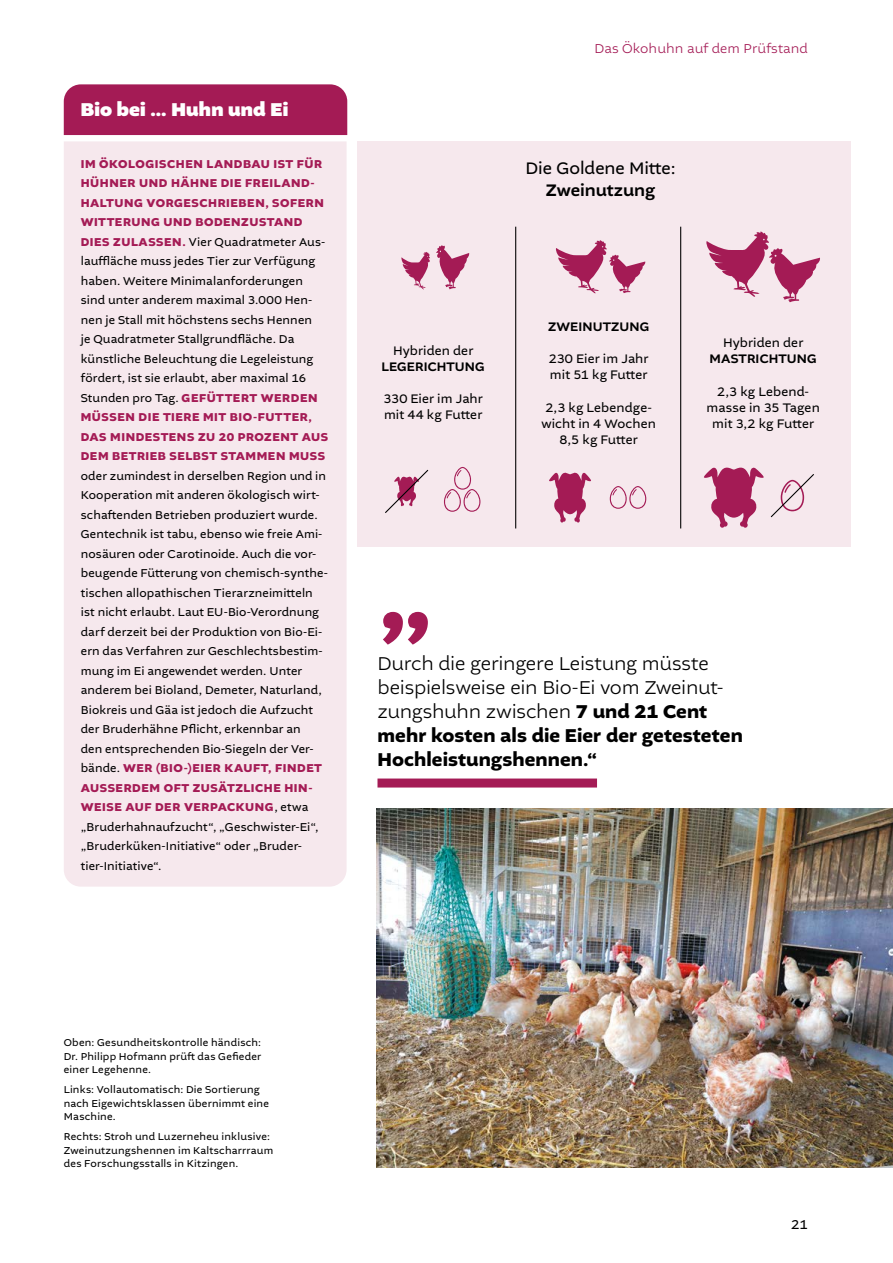
<style>
.page{position:relative;width:893px;height:1263px;background:#fff}
.page>*{position:absolute;margin:0;border:0;box-sizing:border-box;transform-origin:0 0}
.t1{font:700 109.5px "Altivo";color:#a41b55}
.t2{font:300 19.5px/24px "Altivo";letter-spacing:-.01em;color:#000}
.Standards_Infobox-Kopf_13_13{font:900 19.5px "Altivo";letter-spacing:.01em;color:#fff}
.t3{font:17.55px/21.9px "Altivo";letter-spacing:-.005em;color:#000;text-align:center}
.t4{font:300 13.5px "Altivo";letter-spacing:.01em;color:#a41b55}
.t5{font:13.5px "Altivo";color:#000}
.t6{font:13.05px/16.2px "Altivo";letter-spacing:.01em;color:#000}
.t7{font:500 13.05px/16.2px "Altivo";letter-spacing:.01em;color:#000;text-align:center}
.Standards_Infobox_8_13{font:12px/19.5px "Altivo";letter-spacing:.015em;color:#000}
.t8{font:10.5px/13.5px "Altivo";letter-spacing:.02em;color:#000}
.s1{font-weight:700;color:#a41b55}
.s2{font-weight:500}
.s3{font-weight:400}
.s4{font-weight:700}
</style>
<div class="page">
<div style="left:64px;top:84px;width:283px;height:51px;background:#a41b55"></div>
<div style="left:64px;top:141px;width:283px;height:746px;background:#f6e8ed"></div>
<div style="left:377px;top:778px;width:220px;height:9px;background:#a41b55"></div>
<div style="left:357px;top:141px;width:493px;height:405px;background:#f6e8ed"></div>
<svg style="left:436px;top:245px;width:33px;height:44px"></svg>
<svg style="left:401px;top:252px;width:29px;height:38px"></svg>
<svg style="left:555px;top:240px;width:91px;height:54px"></svg>
<svg style="left:706px;top:231px;width:114px;height:71px"></svg>
<svg style="left:549px;top:472px;width:42px;height:51px"></svg>
<svg style="left:385px;top:469px;width:44px;height:44px"></svg>
<svg style="left:704px;top:467px;width:60px;height:61px"></svg>
<svg style="left:610px;top:486px;width:36px;height:23px"></svg>
<svg style="left:444px;top:467px;width:36px;height:45px"></svg>
<svg style="left:770px;top:474px;width:44px;height:44px"></svg>
<hr style="left:515px;top:227px;width:1px;height:301px;background:#000">
<hr style="left:680px;top:227px;width:1px;height:301px;background:#000">
<img style="left:376px;top:809px;width:517px;height:358px">
<p class="Standards_Infobox-Kopf_13_13" style="left:81px;top:97px;width:209px">Bio bei ... Huhn und Ei</p>
<p class="Standards_Infobox_8_13" style="left:81px;top:154px;width:249px"><span class="s1">IM ÖKOLOGISCHEN LANDBAU IST FÜR HÜHNER UND HÄHNE DIE FREILAND-HALTUNG VORGESCHRIEBEN, SOFERN WITTERUNG UND BODENZUSTAND DIES ZULASSEN.</span> Vier Quadratmeter Aus&shy;lauffläche muss jedes Tier zur Verfügung haben. Weitere Minimalanforderungen sind unter anderem maximal 3.000 Hen&shy;nen je Stall mit höchstens sechs Hennen<br>je Quadratmeter Stallgrundfläche. Da künstliche Beleuchtung die Legeleistung fördert, ist sie erlaubt, aber maximal 16<br>Stunden pro Tag. <span class="s1">GEFÜTTERT WERDEN MÜSSEN DIE TIERE MIT BIO-FUTTER, DAS MINDESTENS ZU 20 PROZENT AUS DEM BETRIEB SELBST STAMMEN MUSS </span>oder zumindest in derselben Region und in Kooperation mit anderen ökologisch wirt&shy;schaftenden Betrieben produziert wurde.<br>Gentechnik ist tabu, ebenso wie freie Ami&shy;nosäuren oder Carotinoide. Auch die vor&shy;beugende Fütterung von chemisch-synthe&shy;tischen allopathischen Tierarzneimitteln ist nicht erlaubt. Laut EU-Bio-Verordnung darf derzeit bei der Produktion von Bio-Ei&shy;ern das Verfahren zur Geschlechtsbestim&shy;mung im Ei angewendet werden. Unter anderem bei Bioland, Demeter, Naturland, Biokreis und Gäa ist jedoch die Aufzucht der Bruderhähne Pflicht, erkennbar an<br>den entsprechenden Bio-Siegeln der Ver&shy;bände. <span class="s1">WER (BIO-)EIER KAUFT, FINDET AUSSERDEM OFT ZUSÄTZLICHE HIN-WEISE AUF DER VERPACKUNG</span>, etwa „Bruderhahnaufzucht“, „Geschwister-Ei“, „Bruderküken-Initiative“ oder „Bruder&shy;tier-Initiative“.</p>
<p class="t4" style="left:594px;top:39px;width:215px">Das Ökohuhn auf dem Prüfstand</p>
<p class="t3" style="left:526px;top:158px;width:151px">Die Goldene Mitte:<br><span class="s2">Zweinutzung</span></p>
<p class="t7" style="left:382px;top:342px;width:105px"><span class="s3">Hybriden der<br></span>LEGERICHTUNG</p>
<p class="t6" style="left:383px;top:391px;width:101px">330 Eier im Jahr mit 44 kg Futter</p>
<p class="t7" style="left:548px;top:318px;width:103px">ZWEINUTZUNG</p>
<p class="t6" style="left:549px;top:351px;width:101px">230 Eier im Jahr mit 51 kg Futter</p>
<p class="t6" style="left:541px;top:399px;width:116px;text-align:center">2,3 kg Lebendge&shy;wicht in 4 Wochen<br>8,5 kg Futter</p>
<p class="t7" style="left:710px;top:335px;width:109px"><span class="s3">Hybriden der<br></span>MASTRICHTUNG</p>
<p class="t6" style="left:706px;top:383px;width:115px;text-align:center">2,3 kg Lebend&shy;masse in 35 Tagen mit 3,2 kg Futter</p>
<h1 class="t1" style="left:377px;top:520px;width:57px">„</h1>
<h2 class="t2" style="left:377px;top:651px;width:367px">Durch die geringere Leistung müsste beispielsweise ein Bio-Ei vom Zweinut&shy;zungshuhn zwischen <span class="s4">7 und 21 Cent mehr kosten als die Eier der getesteten Hochleistungshennen.“</span></h2>
<p class="t8" style="left:64px;top:1036px;width:199px;text-align:justify">Oben: Gesundheitskontrolle händisch:<br>Dr. Philipp Hofmann prüft das Gefieder einer Legehenne.</p>
<p class="t8" style="left:64px;top:1083px;width:207px">Links: Vollautomatisch: Die Sortierung nach Eigewichtsklassen übernimmt eine<br>Maschine.</p>
<p class="t8" style="left:64px;top:1130px;width:211px">Rechts: Stroh und Luzerneheu inklusive:<br>Zweinutzungshennen im Kaltscharrraum des Forschungsstalls in Kitzingen.</p>
<p class="t5" style="left:791px;top:1215px;width:18px">21</p>
</div>
